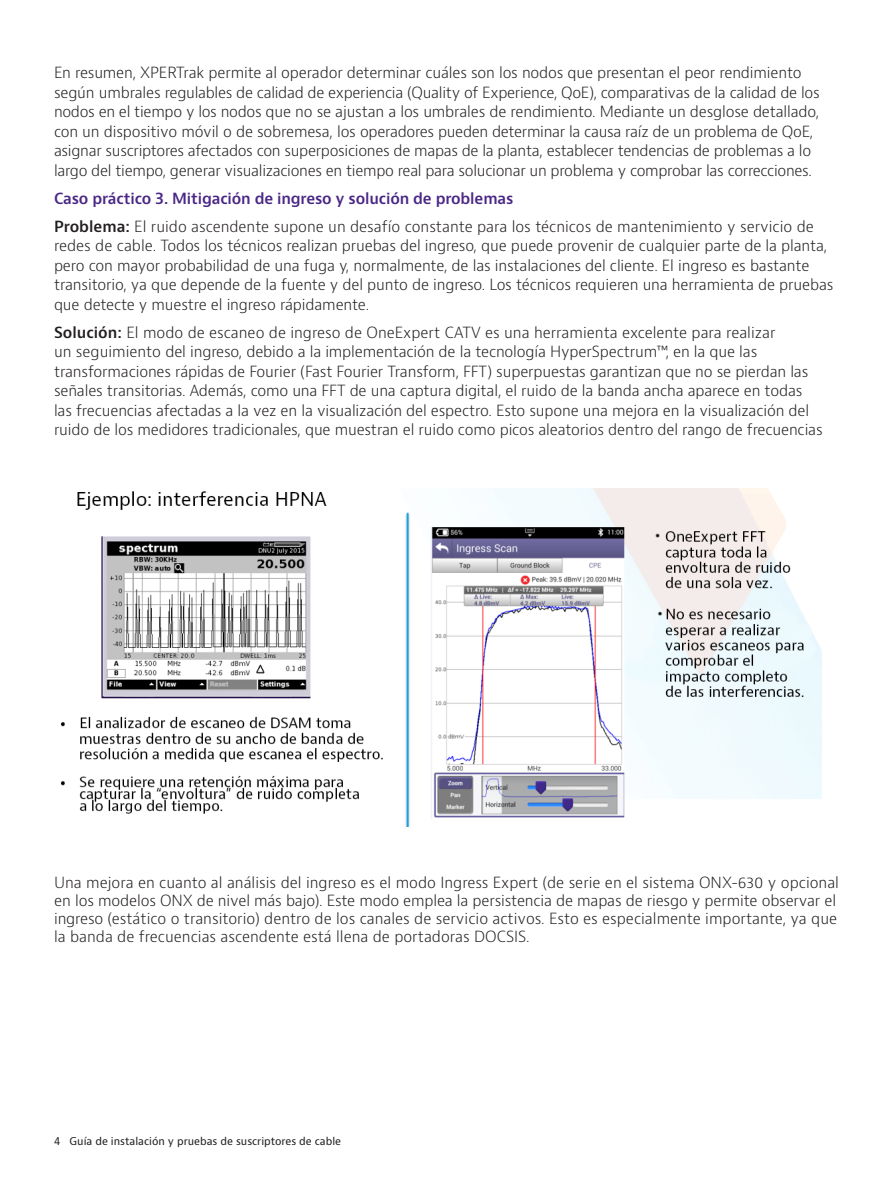
<style>
.page{position:relative;width:893px;height:1191px;background:#fff}
.page>*{position:absolute;margin:0;border:0;box-sizing:border-box;transform-origin:0 0}
.Body_text_8_12_5{font:300 15px/19.5px "Bernino Sans";letter-spacing:-.01em;color:#231f20}
.Body_text_8_12_5-2{font:600 15px "Bernino Sans";letter-spacing:-.01em;color:#4a2785}
.t1{font:10.5px "Bernino Sans";color:#231f20}
.s1{font-weight:600}
</style>
<div class="page">
<img style="left:60px;top:488px;width:761px;height:339px">
<div style="left:755px;top:811px;width:66px;height:22px;background:#fff"></div>
<p class="Body_text_8_12_5" style="left:54px;top:63px;width:767px">En resumen, XPERTrak permite al operador determinar cuáles son los nodos que presentan el peor rendimiento según umbrales regulables de calidad de experiencia (Quality of Experience, QoE), comparativas de la calidad de los nodos en el tiempo y los nodos que no se ajustan a los umbrales de rendimiento. Mediante un desglose detallado, con un dispositivo móvil o de sobremesa, los operadores pueden determinar la causa raíz de un problema de QoE, asignar suscriptores afectados con superposiciones de mapas de la planta, establecer tendencias de problemas a lo largo del tiempo, generar visualizaciones en tiempo real para solucionar un problema y comprobar las correcciones.</p>
<p class="Body_text_8_12_5-2" style="left:54px;top:189px;width:461px">Caso práctico 3. Mitigación de ingreso y solución de problemas</p>
<p class="Body_text_8_12_5" style="left:54px;top:217px;width:781px"><span class="s1">Problema:</span> El ruido ascendente supone un desafío constante para los técnicos de mantenimiento y servicio de redes de cable. Todos los técnicos realizan pruebas del ingreso, que puede provenir de cualquier parte de la planta, pero con mayor probabilidad de una fuga y, normalmente, de las instalaciones del cliente. El ingreso es bastante transitorio, ya que depende de la fuente y del punto de ingreso. Los técnicos requieren una herramienta de pruebas que detecte y muestre el ingreso rápidamente.</p>
<p class="Body_text_8_12_5" style="left:54px;top:323px;width:770px"><span class="s1">Solución:</span> El modo de escaneo de ingreso de OneExpert CATV es una herramienta excelente para realizar<br>un seguimiento del ingreso, debido a la implementación de la tecnología HyperSpectrum™, en la que las transformaciones rápidas de Fourier (Fast Fourier Transform, FFT) superpuestas garantizan que no se pierdan las señales transitorias. Además, como una FFT de una captura digital, el ruido de la banda ancha aparece en todas las frecuencias afectadas a la vez en la visualización del espectro. Esto supone una mejora en la visualización del ruido de los medidores tradicionales, que muestran el ruido como picos aleatorios dentro del rango de frecuencias</p>
<p class="Body_text_8_12_5" style="left:54px;top:874px;width:786px;line-height:18px">Una mejora en cuanto al análisis del ingreso es el modo Ingress Expert (de serie en el sistema ONX-630 y opcional en los modelos ONX de nivel más bajo). Este modo emplea la persistencia de mapas de riesgo y permite observar el ingreso (estático o transitorio) dentro de los canales de servicio activos. Esto es especialmente importante, ya que la banda de frecuencias ascendente está llena de portadoras DOCSIS.</p>
<p class="t1" style="left:54px;top:1134px;width:289px">4 Guía de instalación y pruebas de suscriptores de cable</p>
</div>
